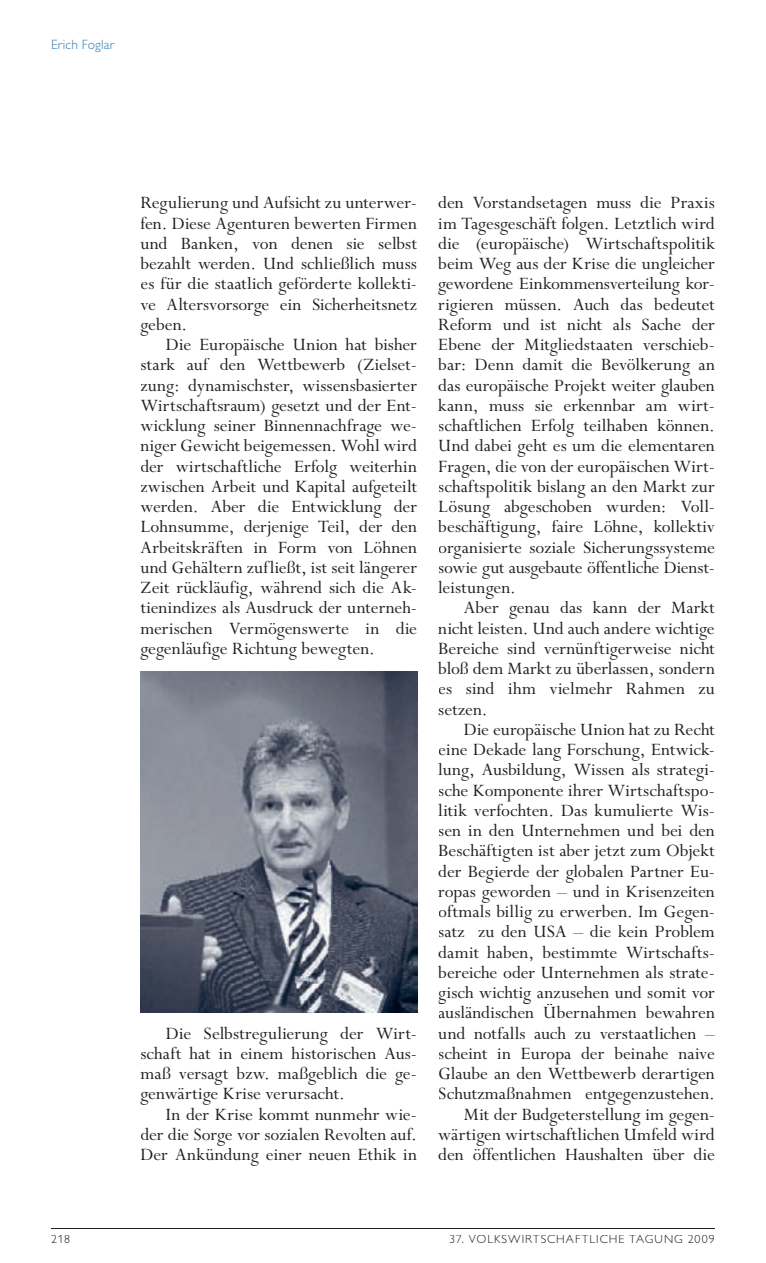
<style>
.page{position:relative;width:766px;height:1263px;background:#fff}
.page>*{position:absolute;margin:0;border:0;box-sizing:border-box;transform-origin:0 0}
.t1{font:19.5px/20.2px "Perpetua";color:#231f20;text-align:justify}
.t2{font:300 13.5px "Gill Alternate One";letter-spacing:.01em;color:#337db1}
.t3{font:300 12px "Gill Alternate One";letter-spacing:.085em;color:#231f20}
</style>
<div class="page">
<hr style="left:51px;top:1228px;width:663px;height:1px;background:#231f20">
<hr style="left:439px;top:1004px;width:275px;height:1px;background:#231f20">
<img style="left:140px;top:672px;width:277px;height:340px">
<p class="t2" style="left:51px;top:37px;width:65px">Erich Foglar</p>
<p class="t1" style="left:140px;top:193px;width:278px">Regulierung und Aufsicht zu unterwer&shy;fen. Diese Agenturen bewerten Firmen und Banken, von denen sie selbst bezahlt werden. Und schließlich muss es für die staatlich geförderte kollekti&shy;ve Altersvorsorge ein Sicherheitsnetz geben.</p>
<p class="t1" style="left:140px;top:335px;width:278px;text-indent:26px">Die Europäische Union hat bisher stark auf den Wettbewerb (Zielset&shy;zung: dynamischster, wissensbasierter Wirtschaftsraum) gesetzt und der Ent&shy;wicklung seiner Binnennachfrage we&shy;niger Gewicht beigemessen. Wohl wird der wirtschaftliche Erfolg weiterhin zwischen Arbeit und Kapital aufgeteilt werden. Aber die Entwicklung der Lohnsumme, derjenige Teil, der den Arbeitskräften in Form von Löhnen und Gehältern zufließt, ist seit längerer Zeit rückläufig, während sich die Ak&shy;tienindizes als Ausdruck der unterneh&shy;merischen Vermögenswerte in die gegenläufige Richtung bewegten.</p>
<p class="t1" style="left:140px;top:1024px;width:278px;text-indent:26px">Die Selbstregulierung der Wirt&shy;schaft hat in einem historischen Aus&shy;maß versagt bzw. maßgeblich die ge&shy;genwärtige Krise verursacht.</p>
<p class="t1" style="left:140px;top:1105px;width:278px;text-indent:26px">In der Krise kommt nunmehr wie&shy;der die Sorge vor sozialen Revolten auf.<br>Der Ankündung einer neuen Ethik in</p>
<p class="t1" style="left:438px;top:193px;width:278px">den Vorstandsetagen muss die Praxis im Tagesgeschäft folgen. Letztlich wird die (europäische) Wirtschaftspolitik beim Weg aus der Krise die ungleicher gewordene Einkommensverteilung kor&shy;rigieren müssen. Auch das bedeutet Reform und ist nicht als Sache der Ebene der Mitgliedstaaten verschieb&shy;bar: Denn damit die Bevölkerung an das europäische Projekt weiter glauben kann, muss sie erkennbar am wirt&shy;schaftlichen Erfolg teilhaben können.<br>Und dabei geht es um die elementaren Fragen, die von der europäischen Wirt&shy;schaftspolitik bislang an den Markt zur Lösung abgeschoben wurden: Voll&shy;beschäftigung, faire Löhne, kollektiv organisierte soziale Sicherungssysteme sowie gut ausgebaute öffentliche Dienst&shy;leistungen.</p>
<p class="t1" style="left:438px;top:598px;width:278px;text-indent:26px">Aber genau das kann der Markt nicht leisten. Und auch andere wichtige Bereiche sind vernünftigerweise nicht bloß dem Markt zu überlassen, sondern es sind ihm vielmehr Rahmen zu setzen.</p>
<p class="t1" style="left:438px;top:720px;width:278px;text-align:right">Die europäische Union hat zu Recht eine Dekade lang Forschung, Entwick&shy;lung, Ausbildung, Wissen als strategi&shy;sche Komponente ihrer Wirtschaftspo&shy;litik verfochten. Das kumulierte Wis&shy;sen in den Unternehmen und bei den Beschäftigten ist aber jetzt zum Objekt der Begierde der globalen Partner Eu&shy;ropas geworden – und in Krisenzeiten oftmals billig zu erwerben. Im Gegen&shy;satz zu den USA – die kein Problem damit haben, bestimmte Wirtschafts&shy;bereiche oder Unternehmen als strate&shy;gisch wichtig anzusehen und somit vor ausländischen Übernahmen bewahren und notfalls auch zu verstaatlichen – scheint in Europa der beinahe naive Glaube an den Wettbewerb derartigen Schutzmaßnahmen entgegenzustehen.<br>Mit der Budgeterstellung im gegen&shy;wärtigen wirtschaftlichen Umfeld wird den öffentlichen Haushalten über die</p>
<p class="t3" style="left:51px;top:1232px;width:21px">218</p>
<p class="t3" style="left:449px;top:1232px;width:267px">37. VOLKSWIRTSCHAFTLICHE TAGUNG 2009</p>
</div>
